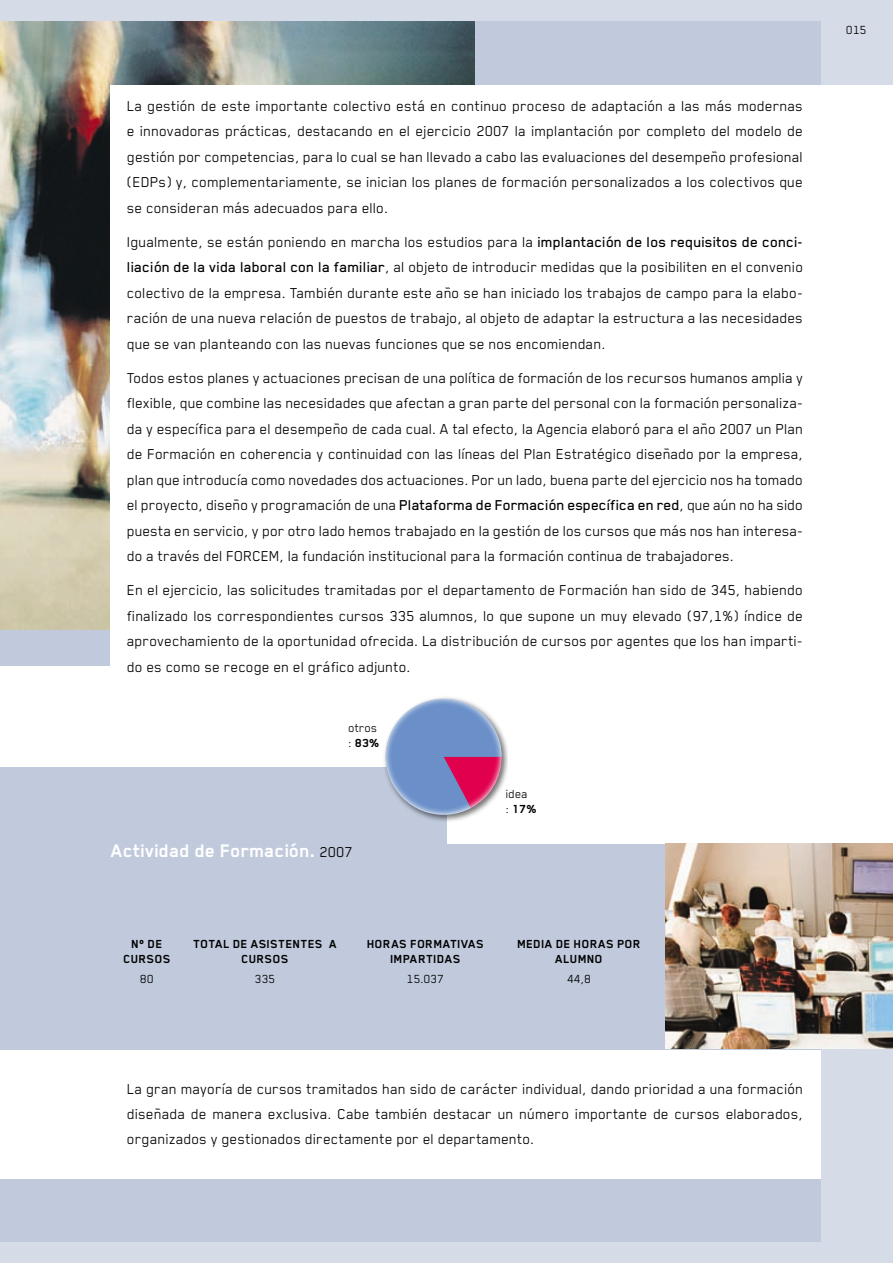
<style>
.page{position:relative;width:893px;height:1263px;background:#d5dbe7}
.page>*{position:absolute;margin:0;border:0;box-sizing:border-box;transform-origin:0 0}
.t1{font:700 21px "Blender";color:#fff}
.t2{font:16.5px/25.5px "Blender";color:#000;text-align:justify}
.t3{font:700 13.5px/15px "Blender";letter-spacing:.02em;color:#000;text-align:center}
.t4{font:13.5px/15px "Blender";color:#000}
.s1{font-weight:500}
.s2{font-weight:700}
.s3{font-weight:400;font-size:16.5px;color:#000}
</style>
<div class="page">
<div style="left:0;top:21px;width:821px;height:1221px;background:#c0cadc"></div>
<img style="left:0;top:21px;width:474px;height:608px">
<div style="left:111px;top:85px;width:782px;height:758px;background:#fff"></div>
<div style="left:0;top:1050px;width:821px;height:129px;background:#fff"></div>
<div style="left:0;top:666px;width:112px;height:101px;background:#fff"></div>
<div style="left:0;top:767px;width:446px;height:80px;background:#c0cadc"></div>
<img style="left:666px;top:843px;width:227px;height:206px">
<img style="left:502px;top:733px;width:6px;height:53px">
<svg style="left:384px;top:697px;width:118px;height:124px"></svg>
<p class="t2" style="left:128px;top:92px;width:678px">La gestión de este importante colectivo está en continuo proceso de adaptación a las más modernas e innovadoras prácticas, destacando en el ejercicio 2007 la implantación por completo del modelo de gestión por competencias, para lo cual se han llevado a cabo las evaluaciones del desempeño profesional (EDPs) y, complementariamente, se inician los planes de formación personalizados a los colectivos que se consideran más adecuados para ello.</p>
<p class="t2" style="left:128px;top:228px;width:678px">Igualmente, se están poniendo en marcha los estudios para la <span class="s1">implantación de los requisitos de conci&shy;liación de la vida laboral con la familiar</span>, al objeto de introducir medidas que la posibiliten en el convenio colectivo de la empresa. También durante este año se han iniciado los trabajos de campo para la elabo&shy;ración de una nueva relación de puestos de trabajo, al objeto de adaptar la estructura a las necesidades que se van planteando con las nuevas funciones que se nos encomiendan.</p>
<p class="t2" style="left:128px;top:364px;width:678px">Todos estos planes y actuaciones precisan de una política de formación de los recursos humanos amplia y flexible, que combine las necesidades que afectan a gran parte del personal con la formación personaliza&shy;da y específica para el desempeño de cada cual. A tal efecto, la Agencia elaboró para el año 2007 un Plan de Formación en coherencia y continuidad con las líneas del Plan Estratégico diseñado por la empresa, plan que introducía como novedades dos actuaciones. Por un lado, buena parte del ejercicio nos ha tomado el proyecto, diseño y programación de una <span class="s1">Plataforma de Formación específica en red</span>, que aún no ha sido puesta en servicio, y por otro lado hemos trabajado en la gestión de los cursos que más nos han interesa&shy;do a través del FORCEM, la fundación institucional para la formación continua de trabajadores.</p>
<p class="t2" style="left:128px;top:577px;width:678px">En el ejercicio, las solicitudes tramitadas por el departamento de Formación han sido de 345, habiendo finalizado los correspondientes cursos 335 alumnos, lo que supone un muy elevado (97,1%) índice de aprovechamiento de la oportunidad ofrecida. La distribución de cursos por agentes que los han imparti&shy;do es como se recoge en el gráfico adjunto.</p>
<p class="t4" style="left:349px;top:720px;width:32px">otros : <span class="s2">83%</span></p>
<p class="t1" style="left:112px;top:839px;width:243px">Actividad de Formación. <span class="s3">2007</span></p>
<p class="t4" style="left:506px;top:785px;width:32px">idea<br>: <span class="s2">17%</span></p>
<p class="t3" style="left:124px;top:936px;width:49px">Nº DE<br>CURSOS</p>
<p class="t3" style="left:194px;top:936px;width:145px">TOTAL DE ASISTENTES A<br>CURSOS</p>
<p class="t3" style="left:367px;top:936px;width:119px">HORAS FORMATIVAS<br>IMPARTIDAS</p>
<p class="t3" style="left:518px;top:936px;width:125px">MEDIA DE HORAS POR<br>ALUMNO</p>
<p class="t4" style="left:141px;top:971px;width:15px">80</p>
<p class="t4" style="left:255px;top:971px;width:22px">335</p>
<p class="t4" style="left:407px;top:971px;width:39px">15.037</p>
<p class="t4" style="left:567px;top:971px;width:26px">44,8</p>
<p class="t2" style="left:128px;top:1075px;width:678px">La gran mayoría de cursos tramitados han sido de carácter individual, dando prioridad a una formación diseñada de manera exclusiva. Cabe también destacar un número importante de cursos elaborados, organizados y gestionados directamente por el departamento.</p>
<p class="t4" style="left:847px;top:21px;width:22px">015</p>
</div>
